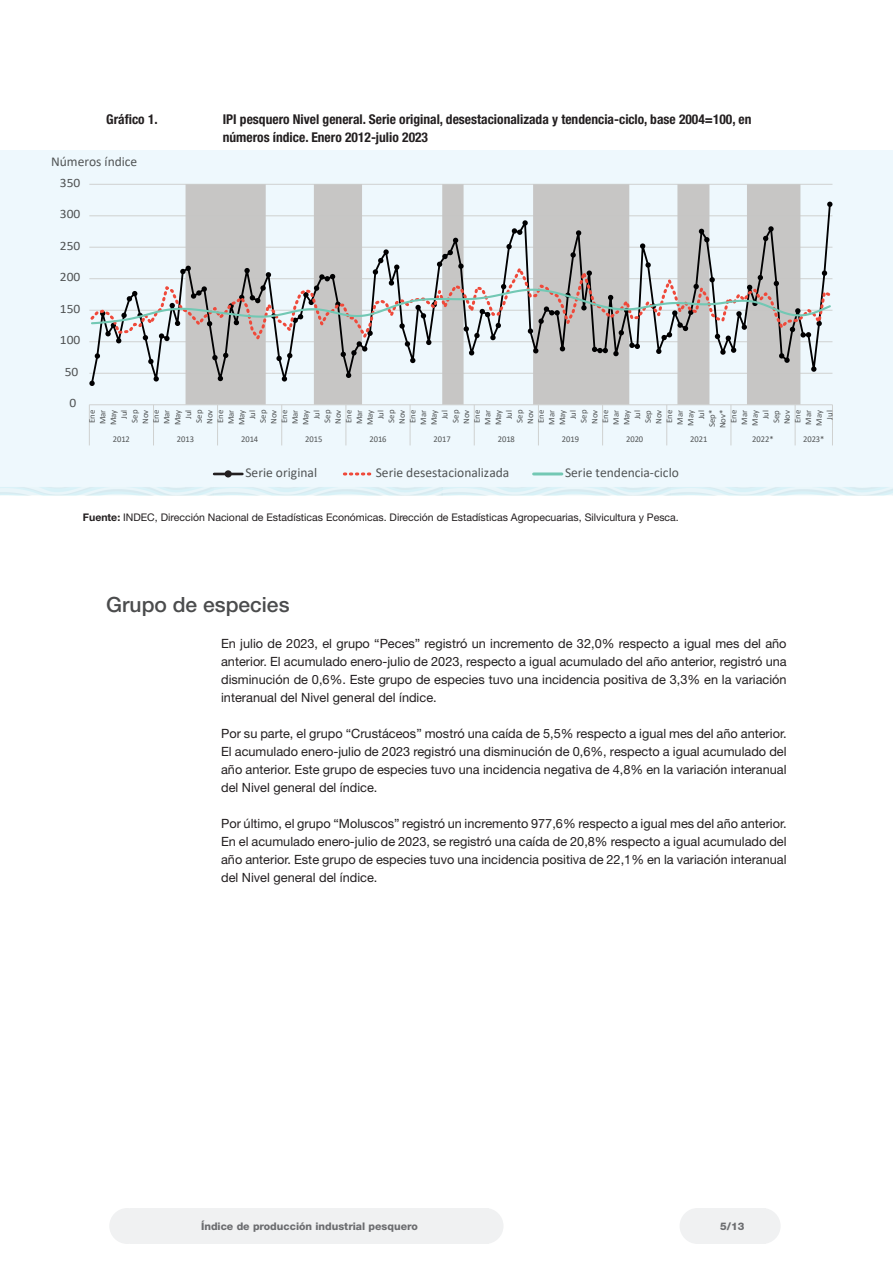
<style>
.page{position:relative;width:893px;height:1263px;background:#fff}
.page>*{position:absolute;margin:0;border:0;box-sizing:border-box;transform-origin:0 0}
.t1{font:500 21px "Helvetica Neue LT Std";color:#4b4c4d}
.t2{font:700 condensed 13.5px/18px "Helvetica Neue LT Std";color:#231f20}
.t3{font:13.5px "Calibri";color:#515455}
.t4{font:12.9px "Calibri";color:#515455;scale:1.05 1}
.t5{font:12.75px/18px "Helvetica Neue LT Std";color:#231f20;text-align:justify}
.t6{font:10.5px "Helvetica Neue LT Std";color:#231f20}
.t7{font:800 10.5px "Helvetica Neue LT Std";color:#6c6d70}
.t8{font:8.85px "Calibri";color:#515455}
.t9{font:8.55px/10.6px "Calibri";letter-spacing:-.005em;color:#515455;text-align:right}
.s1{font-weight:700}
</style>
<div class="page">
<div style="left:680px;top:1208px;width:35px;height:36px;background:#f0f1f2;border-radius:50%"></div>
<div style="left:109px;top:1208px;width:36px;height:36px;background:#f0f1f2;border-radius:50%"></div>
<div style="left:745px;top:1208px;width:36px;height:36px;background:#f0f1f2;border-radius:50%"></div>
<div style="left:468px;top:1208px;width:35px;height:36px;background:#f0f1f2;border-radius:50%"></div>
<div style="left:699px;top:1208px;width:66px;height:36px;background:#f0f1f2"></div>
<div style="left:130px;top:1208px;width:359px;height:36px;background:#f0f1f2"></div>
<div style="left:0;top:151px;width:893px;height:344px;background:#eef8fd"></div>
<hr style="left:214px;top:473px;width:28px;height:2px;background:#231f20">
<div style="left:225px;top:470px;width:7px;height:7px;border:2px solid #231f20;border-radius:50%"></div>
<svg style="left:344px;top:472px;width:28px;height:3px"></svg>
<hr style="left:534px;top:472px;width:28px;height:3px;background:#73c8b4">
<svg style="left:89px;top:184px;width:743px;height:1px"></svg>
<svg style="left:186px;top:184px;width:614px;height:220px;fill:#c7c6c5"></svg>
<hr style="left:89px;top:404px;width:743px;height:1px;background:#cfd1d0">
<svg style="left:832px;top:405px;width:1px;height:40px"></svg>
<svg style="left:795px;top:405px;width:1px;height:40px"></svg>
<svg style="left:730px;top:405px;width:1px;height:40px"></svg>
<svg style="left:666px;top:405px;width:1px;height:40px"></svg>
<svg style="left:602px;top:405px;width:1px;height:40px"></svg>
<svg style="left:538px;top:405px;width:1px;height:40px"></svg>
<svg style="left:474px;top:405px;width:1px;height:40px"></svg>
<svg style="left:410px;top:405px;width:1px;height:40px"></svg>
<svg style="left:345px;top:405px;width:1px;height:40px"></svg>
<svg style="left:281px;top:405px;width:1px;height:40px"></svg>
<svg style="left:217px;top:405px;width:1px;height:40px"></svg>
<svg style="left:153px;top:405px;width:1px;height:40px"></svg>
<svg style="left:89px;top:405px;width:1px;height:40px"></svg>
<svg style="left:185px;top:202px;width:646px;height:186px"></svg>
<svg style="left:827px;top:202px;width:5px;height:5px"></svg>
<svg style="left:89px;top:215px;width:744px;height:171px"></svg>
<p class="t2" style="left:106px;top:110px;width:53px">Gráfico 1.</p>
<p class="t2" style="left:223px;top:110px;width:530px">IPI pesquero Nivel general. Serie original, desestacionalizada y tendencia-ciclo, base 2004=100, en números índice. Enero 2012-julio 2023</p>
<p class="t3" style="left:51px;top:152px;width:88px">Números índice</p>
<p class="t4" style="left:60px;top:174px;width:21px">350</p>
<p class="t4" style="left:60px;top:205px;width:21px">300</p>
<p class="t4" style="left:60px;top:237px;width:21px">250</p>
<p class="t4" style="left:60px;top:268px;width:21px">200</p>
<p class="t4" style="left:60px;top:300px;width:21px">150</p>
<p class="t4" style="left:60px;top:331px;width:21px">100</p>
<p class="t4" style="left:65px;top:363px;width:15px">50</p>
<p class="t4" style="left:70px;top:394px;width:8px">0</p>
<p class="t9" style="left:86px;top:428px;width:20px;rotate:-90deg">Ene<br>Mar<br>May<br>Jul<br>Sep<br>Nov<br>Ene<br>Mar<br>May<br>Jul<br>Sep<br>Nov<br>Ene<br>Mar<br>May<br>Jul<br>Sep<br>Nov<br>Ene<br>Mar<br>May<br>Jul<br>Sep<br>Nov<br>Ene<br>Mar<br>May<br>Jul<br>Sep<br>Nov<br>Ene<br>Mar<br>May<br>Jul<br>Sep<br>Nov<br>Ene<br>Mar<br>May<br>Jul<br>Sep<br>Nov<br>Ene<br>Mar<br>May<br>Jul<br>Sep<br>Nov<br>Ene<br>Mar<br>May<br>Jul<br>Sep<br>Nov<br>Ene<br>Mar<br>May<br>Jul<br>Sep*<br>Nov*<br>Ene<br>Mar<br>May<br>Jul<br>Sep<br>Nov<br>Ene<br>Mar<br>May<br>Jul</p>
<p class="t8" style="left:113px;top:433px;width:19px">2012</p>
<p class="t8" style="left:177px;top:433px;width:19px">2013</p>
<p class="t8" style="left:241px;top:433px;width:19px">2014</p>
<p class="t8" style="left:305px;top:433px;width:19px">2015</p>
<p class="t8" style="left:369px;top:433px;width:19px">2016</p>
<p class="t8" style="left:434px;top:433px;width:19px">2017</p>
<p class="t8" style="left:498px;top:433px;width:19px">2018</p>
<p class="t8" style="left:562px;top:433px;width:19px">2019</p>
<p class="t8" style="left:626px;top:433px;width:19px">2020</p>
<p class="t8" style="left:690px;top:433px;width:19px">2021</p>
<p class="t8" style="left:752px;top:433px;width:23px">2022*</p>
<p class="t8" style="left:803px;top:433px;width:23px">2023*</p>
<p class="t3" style="left:246px;top:463px;width:73px">Serie original</p>
<p class="t3" style="left:376px;top:463px;width:135px">Serie desestacionalizada</p>
<p class="t3" style="left:565px;top:463px;width:115px">Serie tendencia-ciclo</p>
<p class="t6" style="left:83px;top:510px;width:597px"><span class="s1">Fuente:</span> INDEC, Dirección Nacional de Estadísticas Económicas. Dirección de Estadísticas Agropecuarias, Silvicultura y Pesca.</p>
<p class="t1" style="left:106px;top:592px;width:185px">Grupo de especies</p>
<p class="t5" style="left:221px;top:634px;width:567px">En julio de 2023, el grupo “Peces” registró un incremento de 32,0% respecto a igual mes del año anterior. El acumulado enero-julio de 2023, respecto a igual acumulado del año anterior, registró una disminución de 0,6%. Este grupo de especies tuvo una incidencia positiva de 3,3% en la variación interanual del Nivel general del índice.</p>
<p class="t5" style="left:221px;top:724px;width:567px">Por su parte, el grupo “Crustáceos” mostró una caída de 5,5% respecto a igual mes del año anterior.<br>El acumulado enero-julio de 2023 registró una disminución de 0,6%, respecto a igual acumulado del año anterior. Este grupo de especies tuvo una incidencia negativa de 4,8% en la variación interanual del Nivel general del índice.</p>
<p class="t5" style="left:221px;top:814px;width:567px">Por último, el grupo “Moluscos” registró un incremento 977,6% respecto a igual mes del año anterior.<br>En el acumulado enero-julio de 2023, se registró una caída de 20,8% respecto a igual acumulado del año anterior. Este grupo de especies tuvo una incidencia positiva de 22,1% en la variación interanual del Nivel general del índice.</p>
<p class="t7" style="left:201px;top:1220px;width:218px">Índice de producción industrial pesquero</p>
<p class="t7" style="left:720px;top:1220px;width:26px">5/13</p>
</div>
